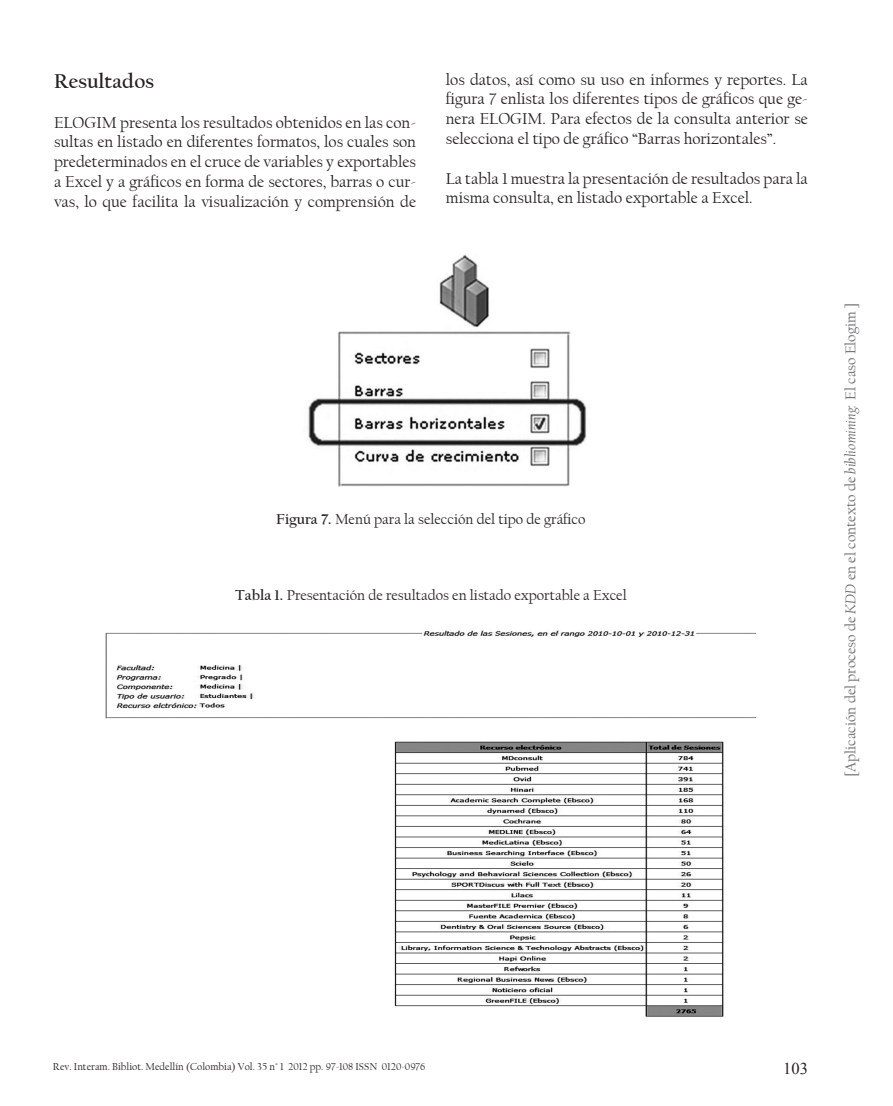
<style>
.page{position:relative;width:893px;height:1106px;background:#fff}
.page>*{position:absolute;margin:0;border:0;box-sizing:border-box;transform-origin:0 0}
.t1{font:700 21px "Californian FB";color:#231f20}
.t2{font:16.5px/19.8px "Californian FB";color:#231f20;text-align:justify}
.t3{font:16.5px "Times New Roman";color:#231f20}
.t4{font:15px "Californian FB";color:#231f20}
.t5{font:15px "Californian FB";color:#6c6d70}
.t6{font:10.5px "Californian FB";color:#231f20}
.s1{font-weight:700}
.s2{font-style:italic}
</style>
<div class="page">
<img style="left:308px;top:254px;width:279px;height:233px">
<img style="left:105px;top:630px;width:650px;height:387px">
<p class="t1" style="left:54px;top:69px;width:101px">Resultados</p>
<p class="t2" style="left:54px;top:112px;width:364px">ELOGIM presenta los resultados obtenidos en las con&shy;sultas en listado en diferentes formatos, los cuales son predeterminados en el cruce de variables y exportables a Excel y a gráficos en forma de sectores, barras o cur&shy;vas, lo que facilita la visualización y comprensión de</p>
<p class="t2" style="left:446px;top:70px;width:364px">los datos, así como su uso en informes y reportes. La figura 7 enlista los diferentes tipos de gráficos que ge&shy;nera ELOGIM. Para efectos de la consulta anterior se selecciona el tipo de gráfico “Barras horizontales”.</p>
<p class="t2" style="left:446px;top:169px;width:364px">La tabla 1 muestra la presentación de resultados para la misma consulta, en listado exportable a Excel.</p>
<p class="t4" style="left:276px;top:511px;width:311px"><span class="s1">Figura 7.</span> Menú para la selección del tipo de gráfico</p>
<p class="t4" style="left:235px;top:587px;width:393px"><span class="s1">Tabla 1.</span> Presentación de resultados en listado exportable a Excel</p>
<p class="t5" style="left:842px;top:777px;width:476px;rotate:-90deg">[Aplicación del proceso de <span class="s2">kdd</span> en el contexto de <span class="s2">bibliomining:</span> El caso Elogim ]</p>
<p class="t6" style="left:53px;top:1060px;width:374px">Rev. Interam. Bibliot. Medellín (Colombia) Vol. 35 n° 1 2012 pp. 97-108 ISSN 0120-0976</p>
<p class="t3" style="left:783px;top:1057px;width:26px">103</p>
</div>
